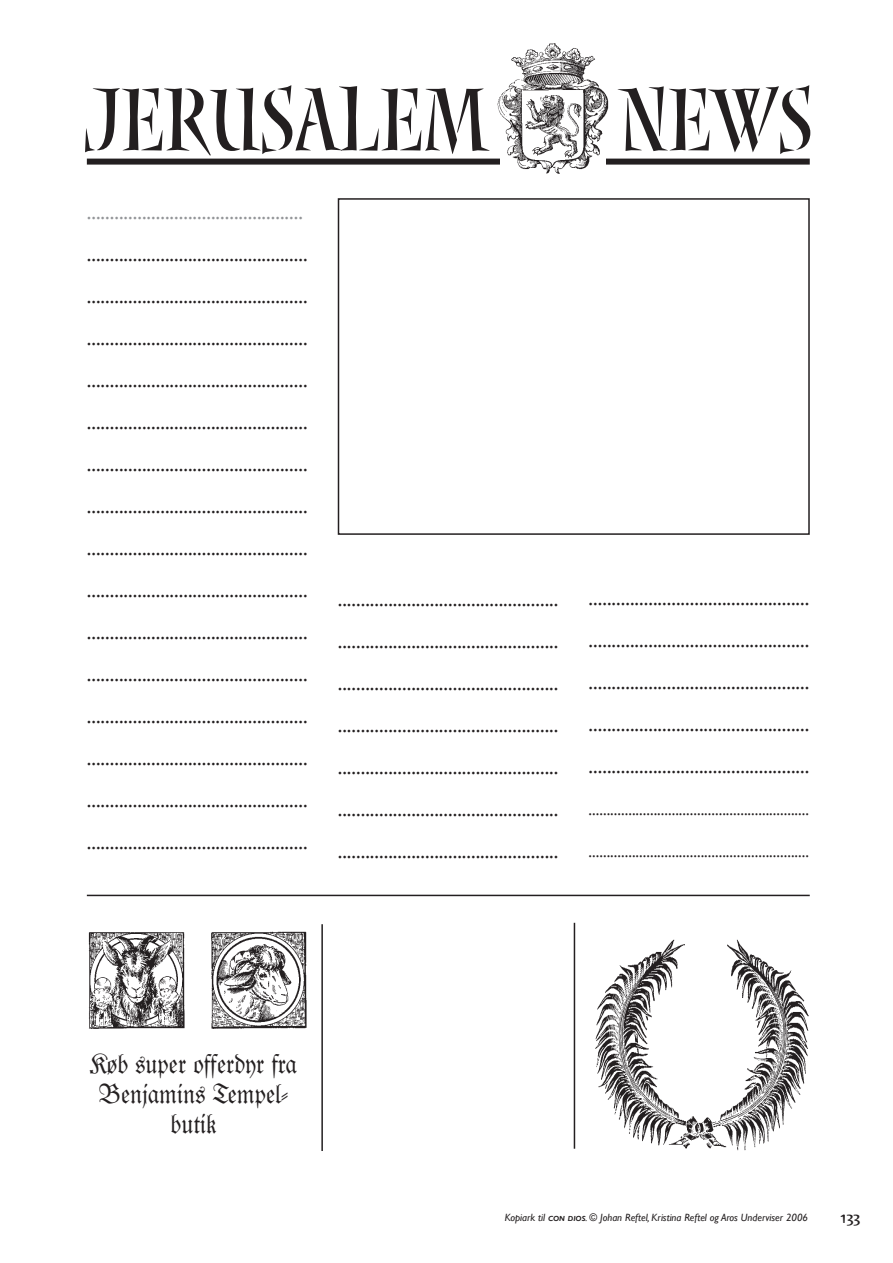
<style>
.page{position:relative;width:893px;height:1263px;background:#fff}
.page>*{position:absolute;margin:0;border:0;box-sizing:border-box;transform-origin:0 0}
.Innehåll__kapitel{font:27px/30px "Fraktur BT";color:#231f20;text-align:center}
.Gill_Sans__kop{font:21px "Gill Sans";color:#231f20}
.t1{font:21px "Gill Sans";color:#939598}
.t2{font:18px "Green Plain";color:#231f20}
.Gill_Sans__kop-2{font:16.5px "Gill Sans";color:#231f20}
.t3{font:italic 10.5px "Gill Sans";color:#231f20}
.s1{font-weight:700;font-size:7.35px}
</style>
<div class="page">
<hr style="left:87px;top:895px;width:723px;height:1px;background:#231f20">
<hr style="left:321px;top:924px;width:2px;height:227px;background:#231f20">
<hr style="left:574px;top:923px;width:1px;height:226px;background:#231f20">
<div style="left:338px;top:198px;width:472px;height:337px;border:2px solid #231f20"></div>
<img style="left:88px;top:932px;width:97px;height:97px">
<img style="left:211px;top:931px;width:96px;height:98px">
<img style="left:595px;top:939px;width:214px;height:212px">
<div style="left:87px;top:159px;width:723px;height:6px;background:#231f20"></div>
<svg style="left:85px;top:85px;width:725px;height:71px"></svg>
<img style="left:486px;top:43px;width:132px;height:131px">
<p class="t1" style="left:87px;top:200px;width:218px">...............................................</p>
<p class="Gill_Sans__kop" style="left:87px;top:242px;width:222px">................................................</p>
<p class="Gill_Sans__kop" style="left:87px;top:284px;width:222px">................................................</p>
<p class="Gill_Sans__kop" style="left:87px;top:326px;width:222px">................................................</p>
<p class="Gill_Sans__kop" style="left:87px;top:368px;width:222px">................................................</p>
<p class="Gill_Sans__kop" style="left:87px;top:410px;width:222px">................................................</p>
<p class="Gill_Sans__kop" style="left:87px;top:452px;width:222px">................................................</p>
<p class="Gill_Sans__kop" style="left:87px;top:494px;width:222px">................................................</p>
<p class="Gill_Sans__kop" style="left:87px;top:536px;width:222px">................................................</p>
<p class="Gill_Sans__kop" style="left:87px;top:578px;width:222px">................................................</p>
<p class="Gill_Sans__kop" style="left:87px;top:620px;width:222px">................................................</p>
<p class="Gill_Sans__kop" style="left:87px;top:662px;width:222px">................................................</p>
<p class="Gill_Sans__kop" style="left:87px;top:704px;width:222px">................................................</p>
<p class="Gill_Sans__kop" style="left:87px;top:746px;width:222px">................................................</p>
<p class="Gill_Sans__kop" style="left:87px;top:788px;width:222px">................................................</p>
<p class="Gill_Sans__kop" style="left:87px;top:830px;width:222px">................................................</p>
<p class="Gill_Sans__kop" style="left:338px;top:586px;width:222px">................................................</p>
<p class="Gill_Sans__kop" style="left:338px;top:628px;width:222px">................................................</p>
<p class="Gill_Sans__kop" style="left:338px;top:670px;width:222px">................................................</p>
<p class="Gill_Sans__kop" style="left:338px;top:712px;width:222px">................................................</p>
<p class="Gill_Sans__kop" style="left:338px;top:754px;width:222px">................................................</p>
<p class="Gill_Sans__kop" style="left:338px;top:796px;width:222px">................................................</p>
<p class="Gill_Sans__kop" style="left:338px;top:838px;width:222px">................................................</p>
<p class="Gill_Sans__kop" style="left:589px;top:585px;width:222px">................................................</p>
<p class="Gill_Sans__kop" style="left:589px;top:627px;width:222px">................................................</p>
<p class="Gill_Sans__kop" style="left:589px;top:669px;width:222px">................................................</p>
<p class="Gill_Sans__kop" style="left:589px;top:711px;width:222px">................................................</p>
<p class="Gill_Sans__kop" style="left:589px;top:753px;width:222px">................................................</p>
<p class="Gill_Sans__kop-2" style="left:589px;top:799px;width:222px">.............................................................</p>
<p class="Gill_Sans__kop-2" style="left:589px;top:841px;width:222px">.............................................................</p>
<p class="Innehåll__kapitel" style="left:90px;top:1048px;width:209px">Køb super offerdyr fra<br>Benjamins Tempel&shy;butik</p>
<p class="t3" style="left:505px;top:1212px;width:305px">Kopiark til <span class="s1">CON DIOS</span>. © Johan Reftel, Kristina Reftel og Aros Underviser 2006</p>
<p class="t2" style="left:841px;top:1206px;width:21px">133</p>
</div>
